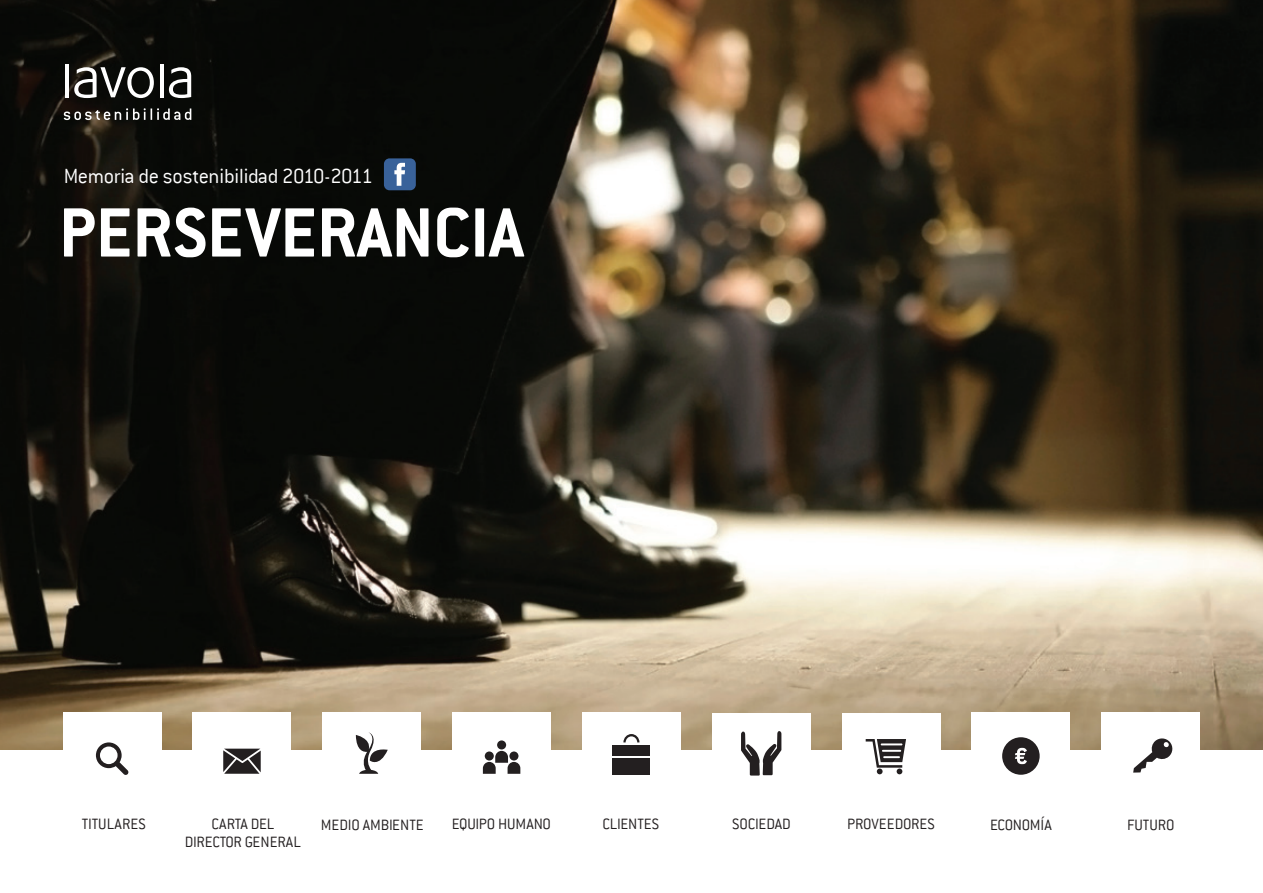
<style>
.page{position:relative;width:1263px;height:893px;background:#fff}
.page>*{position:absolute;margin:0;border:0;box-sizing:border-box;transform-origin:0 0}
.t1{font:700 76.5px "Conduit ITC";color:#fff}
.t2{font:300 22.5px "Conduit ITC";letter-spacing:-.02em;color:#fff}
.t3{font:300 16.5px/18px "Conduit ITC";color:#231f20;text-align:center}
.t4{font:300 16.5px "Conduit ITC";letter-spacing:-.025em;color:#231f20}
</style>
<div class="page">
<img style="left:0;top:0;width:1263px;height:750px">
<div style="left:582px;top:713px;width:99px;height:98px;background:#fff"></div>
<svg style="left:623px;top:734px;width:16px;height:8px"></svg>
<div style="left:613px;top:745px;width:37px;height:11px;background:#231f20"></div>
<div style="left:613px;top:758px;width:37px;height:16px;background:#231f20"></div>
<div style="left:193px;top:713px;width:98px;height:98px;background:#fff"></div>
<svg style="left:223px;top:749px;width:38px;height:25px"></svg>
<div style="left:452px;top:713px;width:99px;height:98px;background:#fff"></div>
<div style="left:497px;top:740px;width:9px;height:9px;background:#231f20;border-radius:50%"></div>
<svg style="left:483px;top:751px;width:37px;height:23px"></svg>
<div style="left:972px;top:713px;width:98px;height:98px;background:#fff"></div>
<div style="left:1002px;top:737px;width:38px;height:38px;background:#231f20;border-radius:50%"></div>
<svg style="left:1015px;top:748px;width:12px;height:16px"></svg>
<div style="left:323px;top:713px;width:98px;height:98px;background:#fff"></div>
<svg style="left:356px;top:732px;width:32px;height:42px"></svg>
<div style="left:63px;top:713px;width:98px;height:98px;background:#fff"></div>
<svg style="left:96px;top:742px;width:33px;height:33px"></svg>
<div style="left:712px;top:713px;width:98px;height:98px;background:#fff"></div>
<svg style="left:741px;top:731px;width:40px;height:45px"></svg>
<div style="left:842px;top:713px;width:98px;height:98px;background:#fff"></div>
<svg style="left:866px;top:739px;width:40px;height:35px"></svg>
<div style="left:1101px;top:713px;width:99px;height:98px;background:#fff"></div>
<svg style="left:1133px;top:738px;width:40px;height:35px"></svg>
<svg style="left:64px;top:108px;width:127px;height:12px;background:#4d4c48"></svg>
<svg style="left:169px;top:67px;width:22px;height:31px"></svg>
<hr style="left:160px;top:64px;width:4px;height:33px;background:#fff">
<svg style="left:74px;top:67px;width:80px;height:31px"></svg>
<hr style="left:65px;top:64px;width:4px;height:33px;background:#fff">
<div style="left:384px;top:158px;width:32px;height:32px;background:#39629a;border-radius:6px"></div>
<svg style="left:394px;top:163px;width:11px;height:23px"></svg>
<h2 class="t2" style="left:64px;top:164px;width:311px">Memoria de sostenibilidad 2010-2011</h2>
<h1 class="t1" style="left:59px;top:188px;width:466px">PERSEVERANCIA</h1>
<p class="t3" style="left:82px;top:815px;width:65px">TITULARES</p>
<p class="t3" style="left:321px;top:816px;width:105px">MEDI0 AMBIENTE</p>
<p class="t3" style="left:452px;top:815px;width:101px">EQUIPO HUMANO</p>
<p class="t3" style="left:602px;top:815px;width:58px">CLIENTES</p>
<p class="t3" style="left:732px;top:815px;width:60px">SOCIEDAD</p>
<p class="t3" style="left:847px;top:815px;width:89px">PROVEEDORES</p>
<p class="t4" style="left:990px;top:816px;width:63px">ECONOMÍA</p>
<p class="t3" style="left:1127px;top:816px;width:49px">FUTURO</p>
<p class="t3" style="left:185px;top:815px;width:117px">CARTA DEL<br>DIRECTOR GENERAL</p>
</div>
